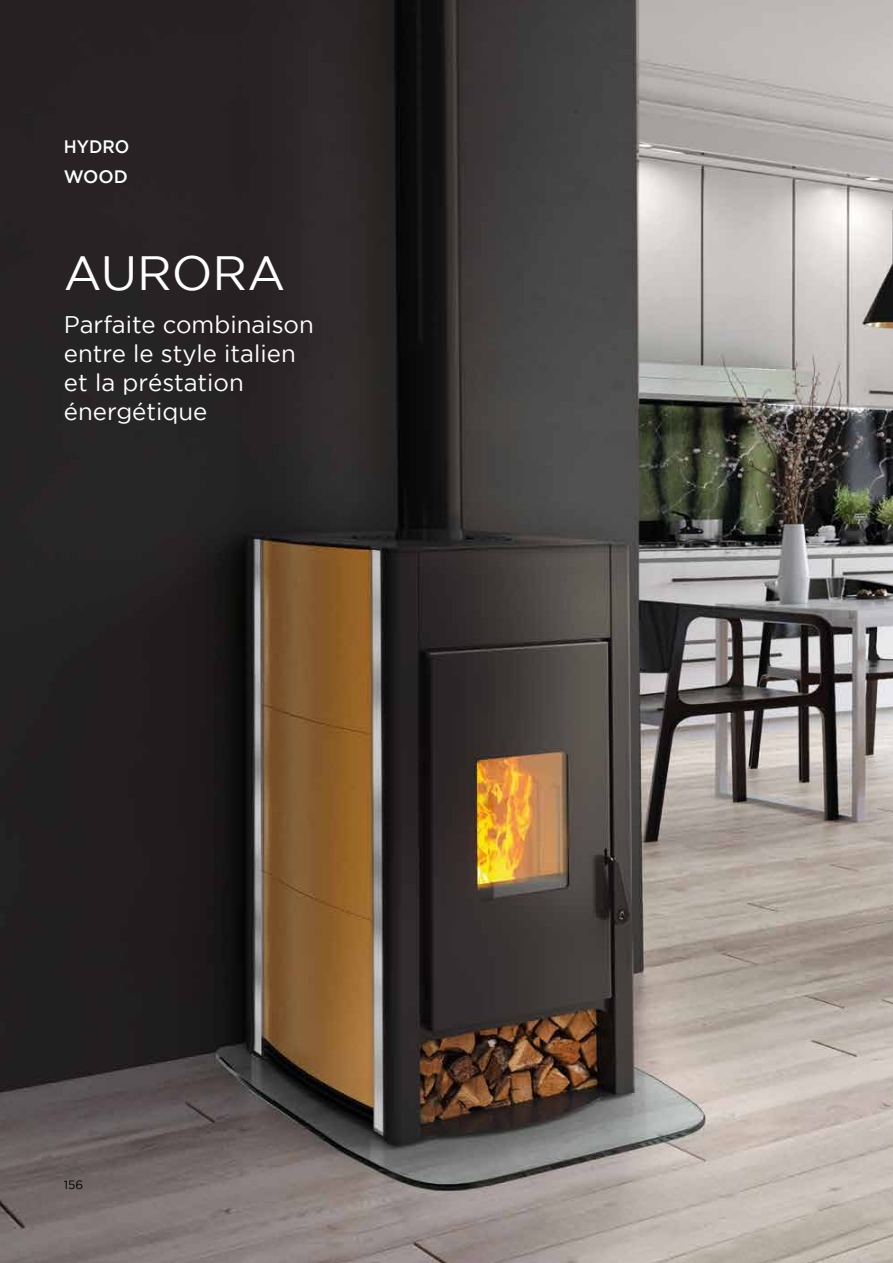
<style>
.page{position:relative;width:893px;height:1263px;background:#fff}
.page>*{position:absolute;margin:0;border:0;box-sizing:border-box;transform-origin:0 0}
.t1{font:48px "Gotham";color:#fff}
.t2{font:24px/28.8px "Gotham";color:#fff}
.t3{font:500 18px "Gotham";color:#fff;scale:.95 1}
.t4{font:500 18px "Gotham";color:#fff}
.t5{font:12px "Gotham";color:#000}
</style>
<div class="page">
<img style="left:0;top:0;width:893px;height:1263px">
<p class="t3" style="left:64px;top:137px;width:70px">HYDRO</p>
<p class="t4" style="left:64px;top:167px;width:66px">WOOD</p>
<h1 class="t1" style="left:64px;top:247px;width:223px">AURORA</h1>
<p class="t2" style="left:64px;top:310px;width:251px">Parfaite combinaison entre le style italien et la préstation énergétique</p>
<p class="t5" style="left:64px;top:1178px;width:21px">156</p>
</div>
